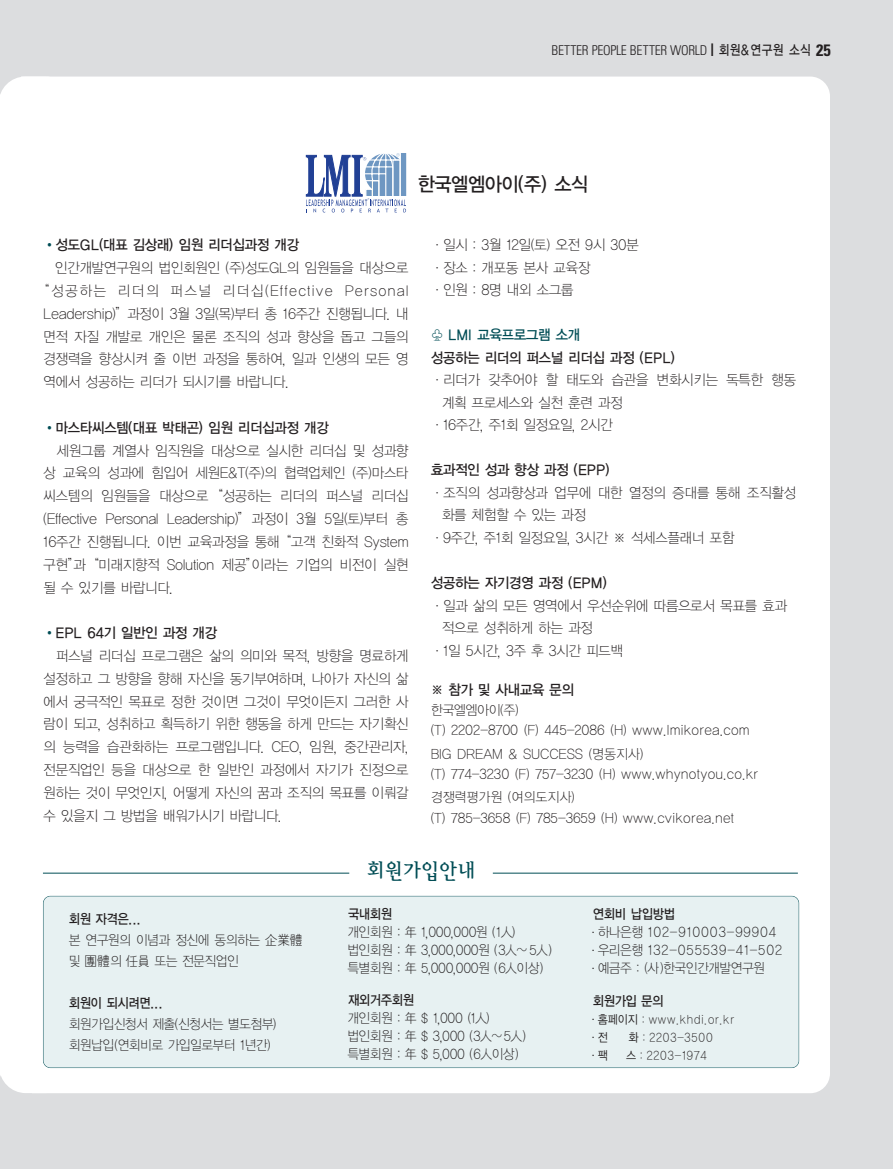
<style>
.page{position:relative;width:893px;height:1169px;background:#fff}
.page>*{position:absolute;margin:0;border:0;box-sizing:border-box;transform-origin:0 0}
.t1{font:21px "Y Mj O24";letter-spacing:-.095em;color:#004d55;scale:.95 1}
.t2{font:19.5px "YGO13";letter-spacing:-.095em;color:#231f20;scale:.95 1}
.t3{font:14.25px/22.8px "YGO11";letter-spacing:-.095em;color:#231f20;text-align:justify;scale:.95 1}
.t4{font:14.25px/22.5px "YGO13";letter-spacing:-.105em;color:#231f20;scale:.95 1}
.t5{font:14.25px "YGO11";letter-spacing:.03em;color:#231f20;scale:.95 1}
.t6{font:13.5px/20.4px "YGO11";letter-spacing:-.07em;color:#231f20;scale:.95 1}
.t7{font:13.5px/21px "YGO11";letter-spacing:-.105em;color:#231f20;scale:.93 1}
.t8{font:13.5px/18px "YGO11";letter-spacing:-.09em;color:#231f20;scale:.93 1}
.t9{font:13.5px/18px "YGO11";letter-spacing:.015em;color:#231f20;scale:.93 1}
.t10{font:13.5px "YGO13";letter-spacing:-.095em;color:#231f20;scale:.9 1}
.t11{font:300 condensed 13.5px "Univers";letter-spacing:-.02em;color:#231f20}
.t12{font:12px "YGO11";letter-spacing:.015em;color:#231f20;scale:.9 1}
.t13{font:12px "YGO12";color:#231f20;scale:.9 1}
.s1{font-family:"Frutiger";font-weight:400;font-size:18px}
.s2{font-family:"YGO13";font-weight:400;font-stretch:normal}
.s3{font-weight:700;font-size:16.5px}
.s4{font-family:"YGO15";color:#004d55}
.s5{color:#004d55}
.s6{font-family:"YGO12";font-size:12px}
.s7{font-family:"YGO12"}
</style>
<div class="page">
<div style="left:0;top:0;width:892px;height:1168px;background:#dcdddf"></div>
<div style="left:0;top:77px;width:830px;height:1016px;background:#fff"></div>
<div style="left:0;top:1064px;width:31px;height:41px;background:#dcdddf"></div>
<div style="left:0;top:1039px;width:72px;height:54px;background:#fff;border-radius:27px"></div>
<svg style="left:0;top:1039px;width:2px;height:39px"></svg>
<div style="left:43px;top:896px;width:756px;height:171px;background:#e7f1f2;border-radius:7px"></div>
<div style="left:43px;top:895px;width:756px;height:173px;border:1px solid #004d55;border-radius:7px"></div>
<div style="left:0;top:77px;width:72px;height:53px;background:#fff"></div>
<div style="left:400px;top:152px;width:7px;height:46px;background:#e2eaf2"></div>
<hr style="left:365px;top:196px;width:42px;height:2px;background:#fff">
<svg style="left:306px;top:150px;width:100px;height:62px;background:#acbcd9"></svg>
<hr style="left:43px;top:873px;width:306px;height:1px;background:#004d55">
<hr style="left:493px;top:873px;width:304px;height:1px;background:#004d55">
<svg style="left:48px;top:243px;width:3px;height:4px"></svg>
<p class="t11" style="left:551px;top:45px;width:281px">BETTER PEOPLE BETTER WORLD <span class="s1">I</span> <span class="s2">회원&amp;연구원 소식</span> <span class="s3">25</span></p>
<h2 class="t2" style="left:417px;top:176px;width:182px">한국엘엠아이(주) 소식</h2>
<p class="t4" style="left:55px;top:235px;width:259px">성도GL(대표 김상래) 임원 리더십과정 개강</p>
<p class="t3" style="left:55px;top:257px;width:374px">인간개발연구원의 법인회원인 (주)성도GL의 임원들을 대상으로</p>
<p class="t5" style="left:36px;top:284px;width:394px">“성공하는 리더의 퍼스널 리더십(Effective Personal</p>
<p class="t3" style="left:43px;top:303px;width:387px">Leadership)”과정이 3월 3일(목)부터 총 16주간 진행됩니다. 내</p>
<p class="t3" style="left:43px;top:326px;width:387px">면적 자질 개발로 개인은 물론 조직의 성과 향상을 돕고 그들의</p>
<p class="t3" style="left:43px;top:348px;width:387px">경쟁력을 향상시켜 줄 이번 과정을 통하여, 일과 인생의 모든 영</p>
<p class="t3" style="left:43px;top:371px;width:260px">역에서 성공하는 리더가 되시기를 바랍니다.</p>
<p class="t4" style="left:55px;top:417px;width:290px">마스타씨스템(대표 박태곤) 임원 리더십과정 개강</p>
<p class="t3" style="left:43px;top:440px;width:387px;text-indent:13px">세원그룹 계열사 임직원을 대상으로 실시한 리더십 및 성과향 상 교육의 성과에 힘입어 세원E&amp;T(주)의 협력업체인 (주)마스타 씨스템의 임원들을 대상으로“성공하는 리더의 퍼스널 리더십 (Effective Personal Leadership)”과정이 3월 5일(토)부터 총 16주간 진행됩니다. 이번 교육과정을 통해“고객 친화적 System 구현”과“미래지향적 Solution 제공”이라는 기업의 비전이 실현 될 수 있기를 바랍니다.</p>
<p class="t4" style="left:55px;top:622px;width:172px">EPL 64기 일반인 과정 개강</p>
<p class="t3" style="left:43px;top:645px;width:387px;text-indent:13px">퍼스널 리더십 프로그램은 삶의 의미와 목적, 방향을 명료하게 설정하고 그 방향을 향해 자신을 동기부여하며, 나아가 자신의 삶 에서 궁극적인 목표로 정한 것이면 그것이 무엇이든지 그러한 사 람이 되고, 성취하고 획득하기 위한 행동을 하게 만드는 자기확신 의 능력을 습관화하는 프로그램입니다. CEO, 임원, 중간관리자, 전문직업인 등을 대상으로 한 일반인 과정에서 자기가 진정으로 원하는 것이 무엇인지, 어떻게 자신의 꿈과 조직의 목표를 이뤄갈 수 있을지 그 방법을 배워가시기 바랍니다.</p>
<p class="t3" style="left:430px;top:235px;width:221px;text-align:left">∙일시 : 3월 12일(토) 오전 9시 30분 ∙장소 : 개포동 본사 교육장<br>∙인원 : 8명 내외 소그룹</p>
<p class="t4" style="left:430px;top:325px;width:259px"><span class="s4">♧</span> <span class="s5">LMI 교육프로그램 소개<br></span>성공하는 리더의 퍼스널 리더십 과정 (EPL)</p>
<p class="t3" style="left:430px;top:369px;width:387px">∙리더가 갖추어야 할 태도와 습관을 변화시키는 독특한 행동</p>
<p class="t3" style="left:441px;top:392px;width:193px">계획 프로세스와 실천 훈련 과정</p>
<p class="t3" style="left:430px;top:414px;width:194px">∙16주간, 주1회 일정요일, 2시간</p>
<p class="t4" style="left:430px;top:460px;width:190px">효과적인 성과 향상 과정 (EPP)</p>
<p class="t3" style="left:430px;top:482px;width:387px">∙조직의 성과향상과 업무에 대한 열정의 증대를 통해 조직활성</p>
<p class="t3" style="left:441px;top:504px;width:154px">화를 체험할 수 있는 과정</p>
<p class="t3" style="left:430px;top:527px;width:322px">∙9주간, 주1회 일정요일, 3시간 ※ 석세스플래너 포함</p>
<p class="t4" style="left:430px;top:572px;width:188px">성공하는 자기경영 과정 (EPM)</p>
<p class="t3" style="left:430px;top:594px;width:377px">∙일과 삶의 모든 영역에서 우선순위에 따름으로서 목표를 효과</p>
<p class="t3" style="left:441px;top:617px;width:162px">적으로 성취하게 하는 과정</p>
<p class="t3" style="left:430px;top:639px;width:205px">∙1일 5시간, 3주 후 3시간 피드백</p>
<p class="t4" style="left:430px;top:679px;width:153px">※ 참가 및 사내교육 문의</p>
<p class="t6" style="left:430px;top:700px;width:338px">한국엘엠아이(주)<br>(T) 2202-8700 (F) 445-2086 (H) www.lmikorea.com</p>
<p class="t6" style="left:430px;top:744px;width:347px">BIG DREAM &amp; SUCCESS (명동지사)<br>(T) 774-3230 (F) 757-3230 (H) www.whynotyou.co.kr</p>
<p class="t6" style="left:430px;top:788px;width:322px">경쟁력평가원 (여의도지사)<br>(T) 785-3658 (F) 785-3659 (H) www.cvikorea.net</p>
<p class="t10" style="left:68px;top:913px;width:82px">회원 자격은...</p>
<p class="t7" style="left:68px;top:930px;width:253px">본 연구원의 이념과 정신에 동의하는 企業體및 團體의 任員 또는 전문직업인</p>
<p class="t10" style="left:68px;top:997px;width:106px">회원이 되시려면...</p>
<p class="t7" style="left:68px;top:1014px;width:225px">회원가입신청서 제출(신청서는 별도첨부) 회원납입(연회비로 가입일로부터 1년간)</p>
<h1 class="t1" style="left:366px;top:860px;width:118px">회원가입안내</h1>
<p class="t10" style="left:347px;top:908px;width:52px">국내회원</p>
<p class="t8" style="left:347px;top:924px;width:222px">개인회원 : 年 1,000,000원 (1人) 법인회원 : 年 3,000,000원 (3人~ 5人) 특별회원 : 年 5,000,000원 (6人이상)</p>
<p class="t10" style="left:347px;top:993px;width:76px">재외거주회원</p>
<p class="t7" style="left:347px;top:1009px;width:194px;line-height:18px">개인회원 : 年 $ 1,000 (1人) 법인회원 : 年 $ 3,000 (3人~5人) 특별회원 : 年 $ 5,000 (6人이상)</p>
<p class="t10" style="left:592px;top:908px;width:94px">연회비 납입방법</p>
<p class="t9" style="left:587px;top:924px;width:211px"><span class="s6">∙</span>하나은행 102-910003-99904 <span class="s6">∙</span>우리은행 132-055539-41-502 <span class="s6">∙</span>예금주 : (사)한국인간개발연구원</p>
<p class="t10" style="left:592px;top:994px;width:81px">회원가입 문의</p>
<p class="t12" style="left:587px;top:1013px;width:164px"><span class="s7">∙홈페이지</span> : www.khdi.or.kr</p>
<p class="t13" style="left:587px;top:1031px;width:24px">∙전</p>
<p class="t12" style="left:628px;top:1031px;width:96px"><span class="s7">화</span> : 2203-3500</p>
<p class="t13" style="left:587px;top:1049px;width:24px">∙팩</p>
<p class="t12" style="left:626px;top:1049px;width:91px"><span class="s7">스</span> : 2203-1974</p>
</div>
